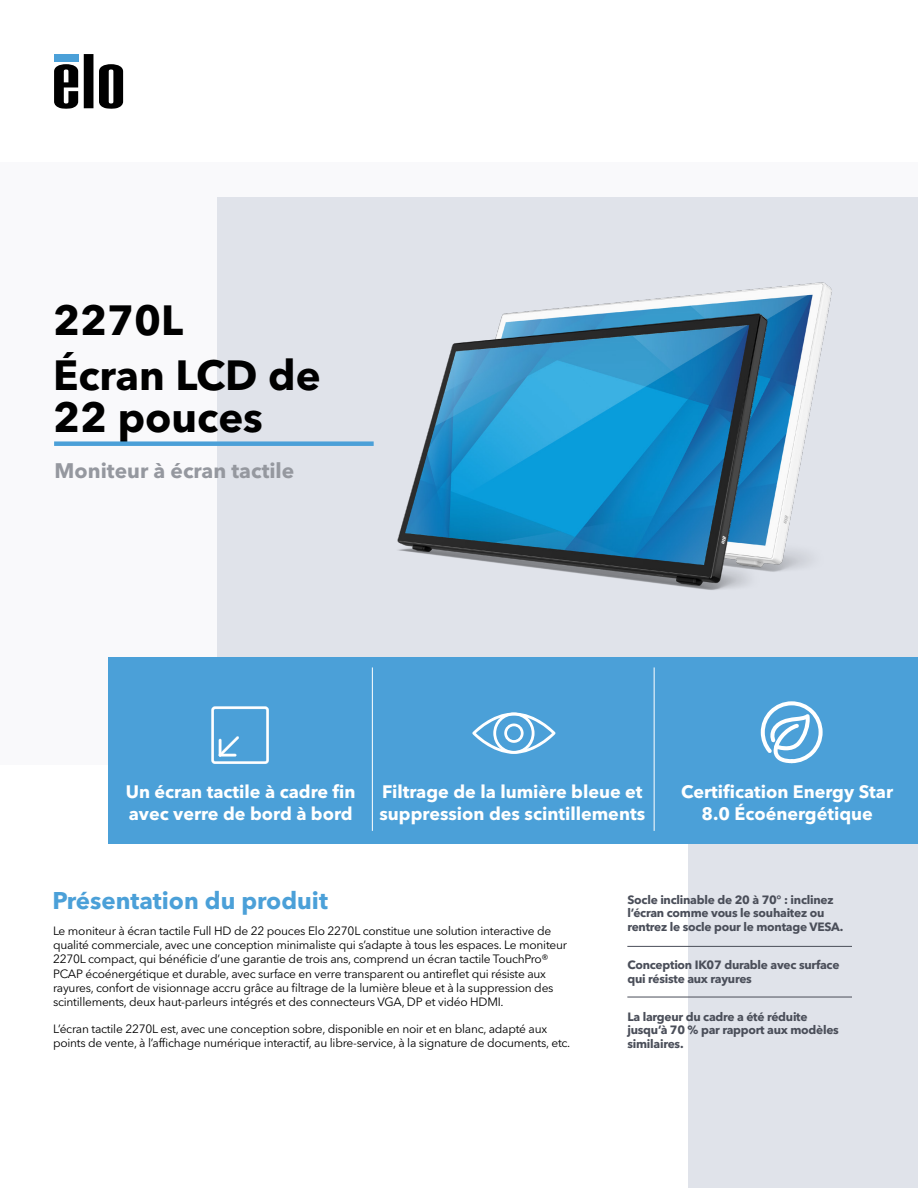
<style>
.page{position:relative;width:918px;height:1188px;background:#fff}
.page>*{position:absolute;margin:0;border:0;box-sizing:border-box;transform-origin:0 0}
.t1{font:700 41.85px/55.3px "Avenir Next LT Pro";color:#000}
.t2{font:700 24px "Avenir Next LT Pro";color:#4ba0d8}
.t3{font:700 20.85px "Avenir Next LT Pro";color:#95989f}
.t4{font:700 18px/21.5px "Avenir Next LT Pro";color:#fff}
.t5{font:12px/14.4px "Avenir Next LT Pro";letter-spacing:-.02em;color:#000}
.t6{font:700 12px/13.5px "Avenir Next LT Pro";letter-spacing:-.02em;color:#4a4e59}
</style>
<div class="page">
<div style="left:0;top:162px;width:918px;height:603px;background:#f9f9fb"></div>
<div style="left:217px;top:197px;width:701px;height:469px;background:#e0e3ea"></div>
<svg style="left:84px;top:54px;width:9px;height:54px"></svg>
<svg style="left:54px;top:64px;width:24px;height:45px"></svg>
<svg style="left:99px;top:64px;width:24px;height:45px"></svg>
<div style="left:54px;top:54px;width:24px;height:7px;background:#4ba0d8"></div>
<div style="left:688px;top:842px;width:230px;height:346px;background:#e0e3ea"></div>
<div style="left:108px;top:657px;width:810px;height:186px;background:#4ba0d8"></div>
<div style="left:54px;top:441px;width:320px;height:5px;background:#4ba0d8"></div>
<hr style="left:372px;top:667px;width:1px;height:164px;background:#fff">
<hr style="left:654px;top:667px;width:1px;height:164px;background:#fff">
<hr style="left:627px;top:946px;width:225px;height:1px;background:#4a4e59">
<hr style="left:627px;top:997px;width:225px;height:1px;background:#4a4e59">
<svg style="left:211px;top:706px;width:58px;height:58px"></svg>
<svg style="left:472px;top:713px;width:84px;height:41px"></svg>
<img style="left:372px;top:282px;width:453px;height:308px">
<svg style="left:761px;top:701px;width:62px;height:62px"></svg>
<h1 class="t1" style="left:53px;top:292px;width:269px">2270L<br>Écran LCD de</h1>
<h1 class="t1" style="left:53px;top:389px;width:211px">22 pouces</h1>
<h3 class="t3" style="left:55px;top:458px;width:241px">Moniteur à écran tactile</h3>
<h3 class="t4" style="left:126px;top:781px;width:231px">Un écran tactile à cadre fin avec verre de bord à bord</h3>
<h3 class="t4" style="left:380px;top:781px;width:267px">Filtrage de la lumière bleue et suppression des scintillements</h3>
<h3 class="t4" style="left:681px;top:781px;width:213px;text-align:center">Certification Energy Star<br>8.0 Écoénergétique</h3>
<h2 class="t2" style="left:52px;top:886px;width:277px">Présentation du produit</h2>
<p class="t6" style="left:627px;top:893px;width:217px">Socle inclinable de 20 à 70° : inclinez l’écran comme vous le souhaitez ou rentrez le socle pour le montage VESA.</p>
<p class="t6" style="left:627px;top:958px;width:214px">Conception IK07 durable avec surface qui résiste aux rayures</p>
<p class="t6" style="left:627px;top:1010px;width:213px">La largeur du cadre a été réduite jusqu’à 70 % par rapport aux modèles similaires.</p>
<p class="t5" style="left:53px;top:923px;width:516px">Le moniteur à écran tactile Full HD de 22 pouces Elo 2270L constitue une solution interactive de qualité commerciale, avec une conception minimaliste qui s’adapte à tous les espaces. Le moniteur 2270L compact, qui bénéficie d’une garantie de trois ans, comprend un écran tactile TouchPro® PCAP écoénergétique et durable, avec surface en verre transparent ou antireflet qui résiste aux rayures, confort de visionnage accru grâce au filtrage de la lumière bleue et à la suppression des scintillements, deux haut-parleurs intégrés et des connecteurs VGA, DP et vidéo HDMI.</p>
<p class="t5" style="left:53px;top:1021px;width:519px">L’écran tactile 2270L est, avec une conception sobre, disponible en noir et en blanc, adapté aux points de vente, à l’affichage numérique interactif, au libre-service, à la signature de documents, etc.</p>
</div>
